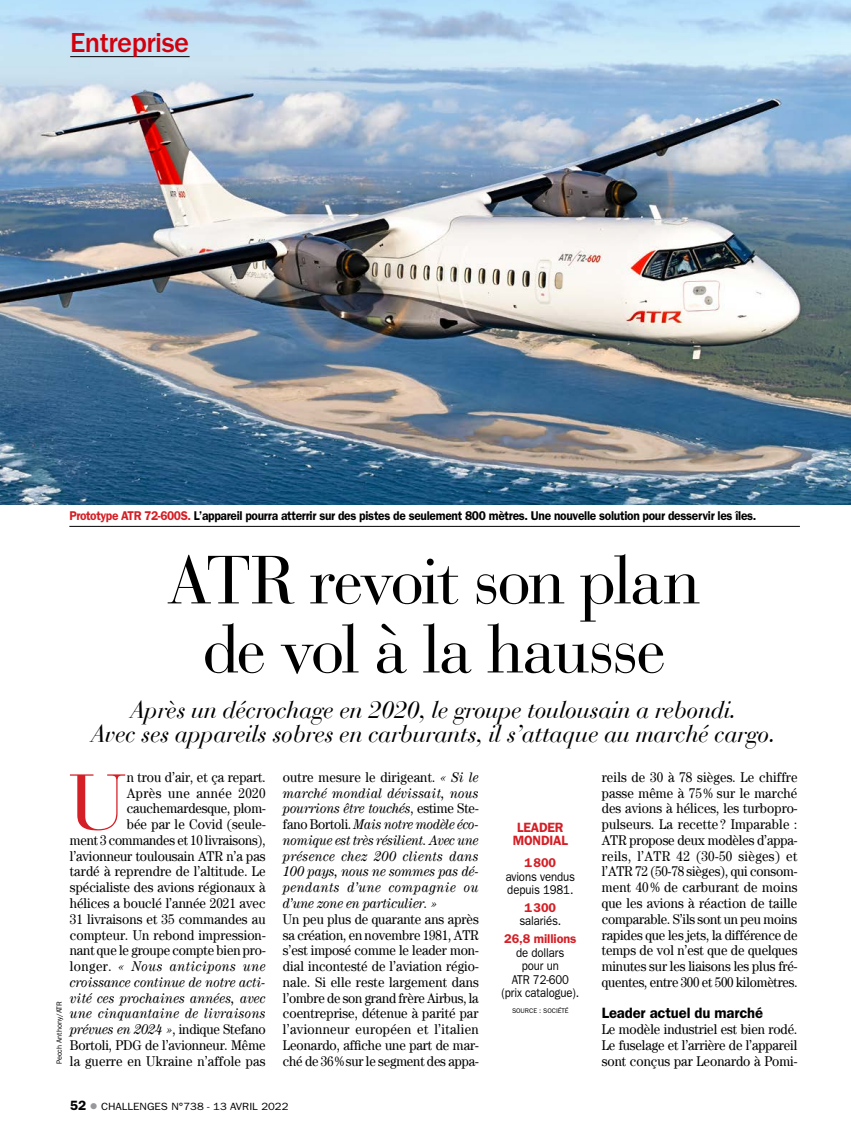
<style>
.page{position:relative;width:851px;height:1136px;background:#fff}
.page>*{position:absolute;margin:0;border:0;box-sizing:border-box;transform-origin:0 0}
.t1{font:77.7px "Bauer Bodoni";color:#d41f26}
.t2{font:67.5px/69px "Bauer Bodoni";letter-spacing:-.035em;color:#000;text-align:center}
.t3{font:500 28.5px "ITC Franklin Gothic Std";letter-spacing:-.02em;color:#d1010e}
.t4{font:italic 24px/24px "Bauer Bodoni";letter-spacing:-.015em;color:#000;text-align:center}
.t5{font:600 15px "ITC Franklin Gothic Std";letter-spacing:-.01em;color:#000}
.t6{font:14.1px/15.8px "Century";letter-spacing:-.005em;color:#000;text-align:justify;scale:.92 1}
.t7{font:italic 14.1px/15.8px "Century";letter-spacing:-.015em;color:#000;text-align:justify;scale:.92 1}
.t8{font:600 13.5px/13.5px "ITC Franklin Gothic Std";letter-spacing:-.015em;color:#d41f26;text-align:center}
.t9{font:600 12.75px "ITC Franklin Gothic Std";letter-spacing:-.025em;color:#000;scale:.94 1}
.t10{font:12.75px/13.5px "ITC Franklin Gothic Std";letter-spacing:-.01em;color:#000;scale:.89 1}
.t11{font:600 12.75px "ITC Franklin Gothic Std";letter-spacing:-.01em;color:#d41f26}
.t12{font:10.5px "ITC Franklin Gothic Std";color:#000;scale:1.08 1}
.t13{font:7.5px "ITC Franklin Gothic Std";color:#000}
.t14{font:6.75px "ITC Franklin Gothic Std";color:#000}
.s1{color:#d41f26}
.s2{font-style:italic}
.s3{font-style:normal}
.s4{font-weight:600;font-size:13.5px}
.s5{color:#98989c}
</style>
<div class="page">
<img style="left:0;top:0;width:850px;height:504px">
<hr style="left:69px;top:526px;width:730px;height:1px;background:#000">
<hr style="left:70px;top:56px;width:119px;height:1px;background:#000">
<h3 class="t3" style="left:70px;top:27px;width:120px">Entreprise</h3>
<p class="t9" style="left:69px;top:508px;width:732px"><span class="s1">Prototype ATR 72-600S.</span> L’appareil pourra atterrir sur des pistes de seulement 800 mètres. Une nouvelle solution pour desservir les îles.</p>
<h2 class="t2" style="left:167px;top:546px;width:535px">ATR revoit son plan de vol à la hausse</h2>
<h3 class="t4" style="left:91px;top:697px;width:686px">Après un décrochage en 2020, le groupe toulousain a rebondi.<br>Avec ses appareils sobres en carburants, il s’attaque au marché cargo.</h3>
<p class="t6" style="left:70px;top:770px;width:214px;text-align:right">n trou d’air, et ça repart.<br>Après une année 2020 cauchemardesque, plom-<br>bée par le Covid (seule-<br>ment 3 commandes et 10 livraisons), l’avionneur toulousain ATR n’a pas tardé à reprendre de l’altitude. Le spécialiste des avions régionaux à hélices a bouclé l’année 2021 avec<br>31 livraisons et 35 commandes au compteur. Un rebond impression&shy;nant que le groupe compte bien pro&shy;longer. <span class="s2">« Nous anticipons une croissance continue de notre acti&shy;vité ces prochaines années, avec une cinquantaine de livraisons prévues en 2024 »</span>, indique Stefano<br>Bortoli, PDG de l’avionneur. Même la guerre en Ukraine n’affole pas</p>
<p class="t7" style="left:283px;top:770px;width:214px"><span class="s3">outre mesure le dirigeant.</span> « Si le marché mondial dévissait, nous pourrions être touchés<span class="s3">, estime Ste&shy;fano Bortoli.</span> Mais notre modèle éco&shy;nomique est très résilient. Avec une présence chez 200 clients dans 100 pays, nous ne sommes pas dé&shy;pendants d’une compagnie ou d’une zone en particulier. »</p>
<h1 class="t1" style="left:69px;top:756px;width:58px">U</h1>
<p class="t6" style="left:283px;top:911px;width:214px">Un peu plus de quarante ans après sa création, en novembre 1981, ATR s’est imposé comme le leader mon&shy;dial incontesté de l’aviation régio&shy;nale. Si elle reste largement dans l’ombre de son grand frère Airbus, la coentreprise, détenue à parité par l’avionneur européen et l’italien Leonardo, affiche une part de mar&shy;ché de 36% sur le segment des appa-</p>
<p class="t13" style="left:55px;top:1064px;width:65px;rotate:-90deg">Pecch Anthony/ATR</p>
<p class="t12" style="left:70px;top:1100px;width:204px"><span class="s4">52</span> <span class="s5">●</span> CHALLENGES N°738 - 13 AVRIL 2022</p>
<p class="t8" style="left:512px;top:820px;width:57px">LEADER<br>MONDIAL</p>
<p class="t11" style="left:524px;top:855px;width:33px">1800</p>
<p class="t10" style="left:505px;top:869px;width:79px">avions vendus depuis 1981.</p>
<p class="t11" style="left:524px;top:899px;width:33px">1300</p>
<p class="t10" style="left:519px;top:914px;width:49px">salariés.</p>
<p class="t11" style="left:504px;top:931px;width:74px">26,8 millions</p>
<p class="t10" style="left:501px;top:945px;width:89px;text-align:center">de dollars<br>pour un<br>ATR 72-600 (prix catalogue).</p>
<p class="t14" style="left:512px;top:1006px;width:58px">SOURCE : SOCIÉTÉ</p>
<p class="t6" style="left:601px;top:770px;width:214px">reils de 30 à 78 sièges. Le chiffre passe même à 75% sur le marché des avions à hélices, les turbopro&shy;pulseurs. La recette ? Imparable :<br>ATR propose deux modèles d’appa&shy;reils, l’ATR 42 (30-50 sièges) et l’ATR 72 (50-78 sièges), qui consom&shy;ment 40% de carburant de moins que les avions à réaction de taille comparable. S’ils sont un peu moins rapides que les jets, la différence de temps de vol n’est que de quelques minutes sur les liaisons les plus fré&shy;quentes, entre 300 et 500 kilomètres.</p>
<p class="t5" style="left:601px;top:1004px;width:163px">Leader actuel du marché</p>
<p class="t6" style="left:601px;top:1022px;width:214px">Le modèle industriel est bien rodé.<br>Le fuselage et l’arrière de l’appareil sont conçus par Leonardo à Pomi-</p>
</div>
